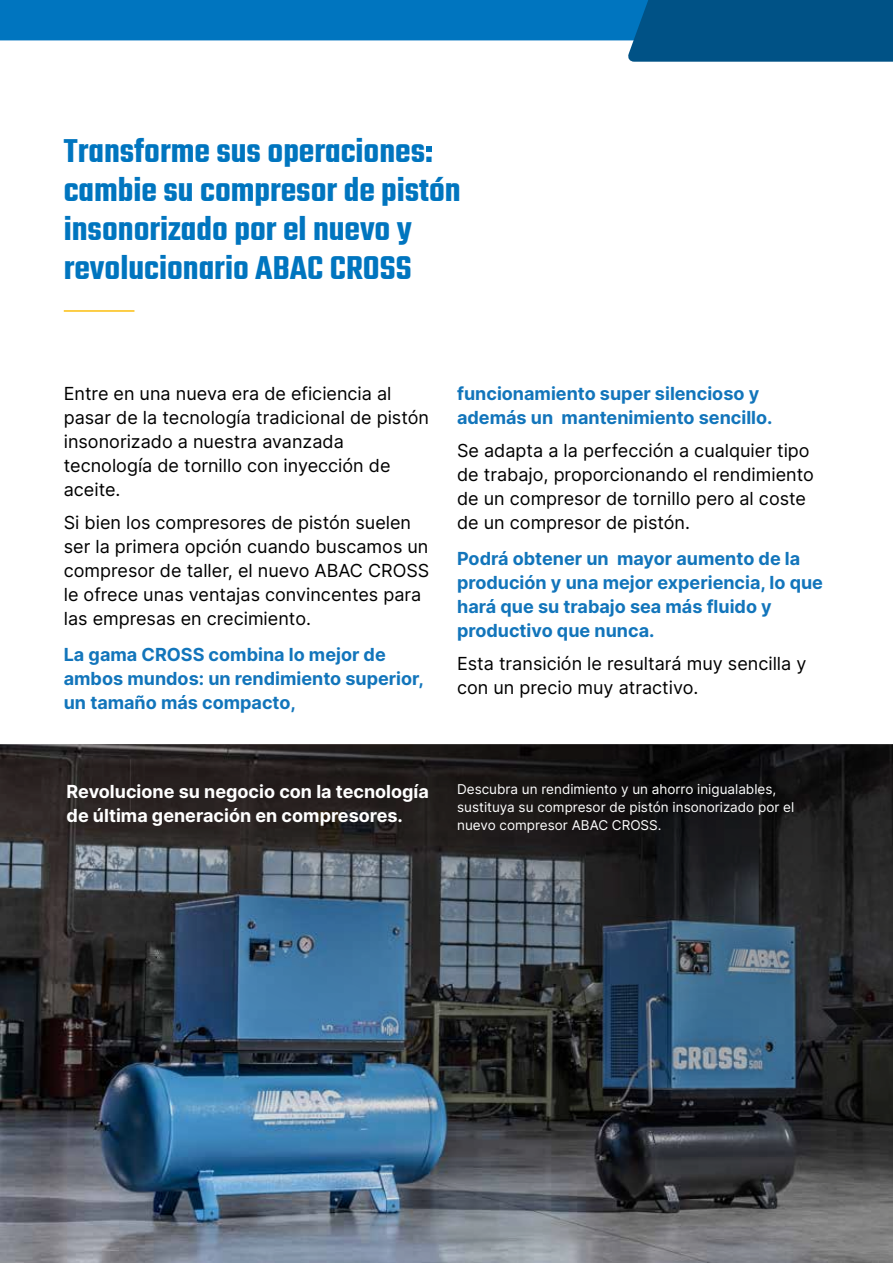
<style>
.page{position:relative;width:893px;height:1263px;background:#fff}
.page>*{position:absolute;margin:0;border:0;box-sizing:border-box;transform-origin:0 0}
.t1{font:600 36px/39px "Teko";color:#0075bf}
.t2{font:18px/24px "Inter";color:#000}
.t3{font:700 18px/24px "Inter";color:#1275bb}
.t4{font:700 18px/24px "Inter";color:#fff}
.t5{font:13.5px/18px "Inter";color:#fff}
</style>
<div class="page">
<svg style="left:0;top:0;width:893px;height:62px"></svg>
<img style="left:0;top:744px;width:893px;height:519px">
<hr style="left:64px;top:310px;width:70px;height:2px;background:#fcbe0e">
<svg style="left:426px;top:146px;width:6px;height:5px"></svg>
<h1 class="t1" style="left:64px;top:134px;width:398px">Transforme sus operaciones. cambie su compresor de pistón insonorizado por el nuevo y revolucionario ABAC CROSS</h1>
<p class="t2" style="left:64px;top:381px;width:367px">Entre en una nueva era de eficiencia al pasar de la tecnología tradicional de pistón insonorizado a nuestra avanzada tecnología de tornillo con inyección de aceite.</p>
<p class="t2" style="left:64px;top:510px;width:367px">Si bien los compresores de pistón suelen ser la primera opción cuando buscamos un compresor de taller, el nuevo ABAC CROSS le ofrece unas ventajas convincentes para las empresas en crecimiento.</p>
<p class="t3" style="left:64px;top:642px;width:362px">La gama CROSS combina lo mejor de ambos mundos: un rendimiento superior, un tamaño más compacto,</p>
<p class="t3" style="left:457px;top:381px;width:317px">funcionamiento super silencioso y además un mantenimiento sencillo.</p>
<p class="t2" style="left:457px;top:438px;width:358px">Se adapta a la perfección a cualquier tipo de trabajo, proporcionando el rendimiento de un compresor de tornillo pero al coste de un compresor de pistón.</p>
<p class="t3" style="left:457px;top:546px;width:367px">Podrá obtener un mayor aumento de la produción y una mejor experiencia, lo que hará que su trabajo sea más fluido y productivo que nunca.</p>
<p class="t2" style="left:457px;top:651px;width:351px">Esta transición le resultará muy sencilla y con un precio muy atractivo.</p>
<p class="t4" style="left:67px;top:779px;width:364px">Revolucione su negocio con la tecnología de última generación en compresores.</p>
<p class="t5" style="left:457px;top:779px;width:339px">Descubra un rendimiento y un ahorro inigualables, sustituya su compresor de pistón insonorizado por el nuevo compresor ABAC CROSS.</p>
</div>
